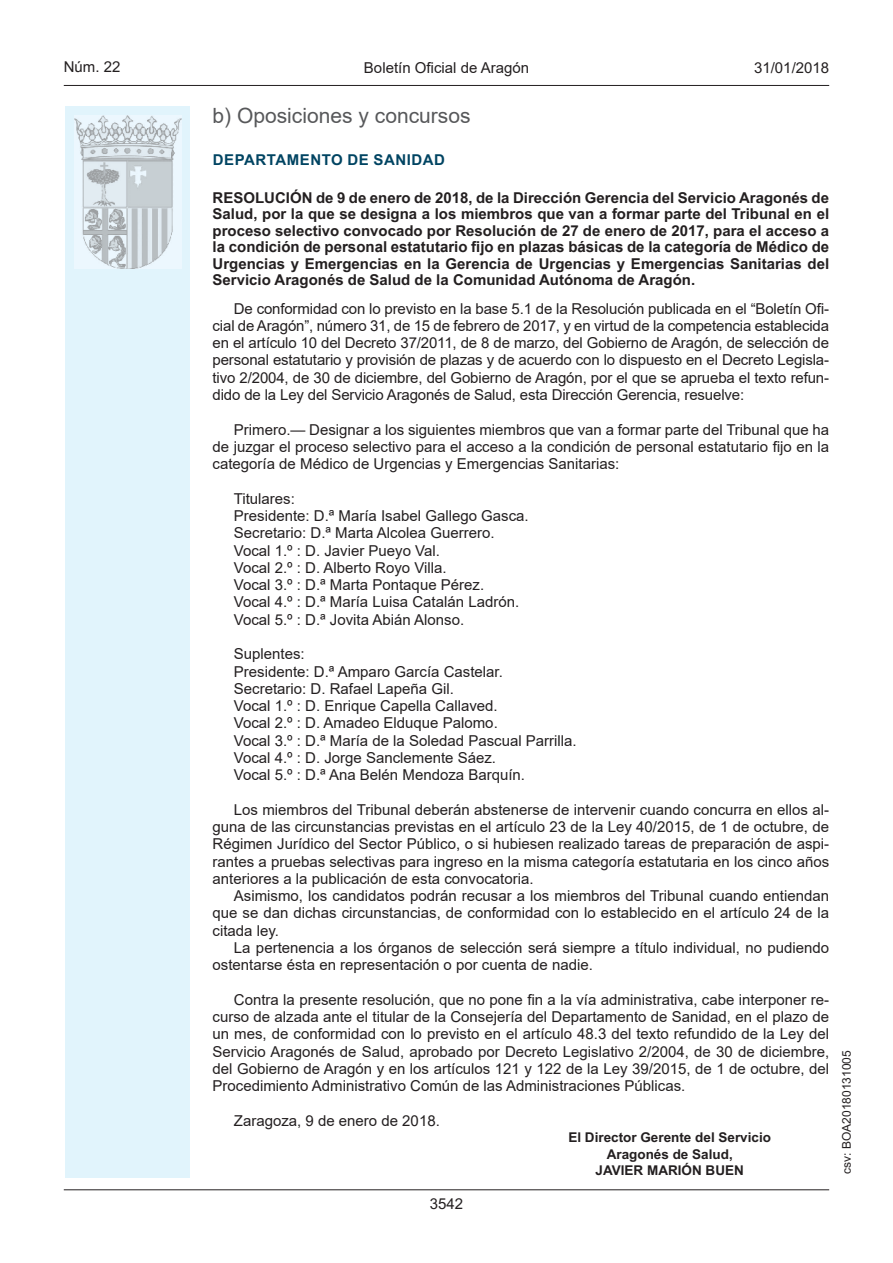
<style>
.page{position:relative;width:893px;height:1263px;background:#fff}
.page>*{position:absolute;margin:0;border:0;box-sizing:border-box;transform-origin:0 0}
.Sub_Seccion{font:21px "Arial";color:#57585a}
.inicio_de_parrafo{font:15px/17.2px "Arial";color:#231f20;text-align:justify}
.Titulo_text{font:15px/16.5px "Arial Bold MT2";color:#231f20;text-align:justify}
.estilo_head-c{font:15px "Arial";color:#231f20}
.emisor_text{font:15px "Arial Bold MT2";letter-spacing:.035em;color:#004462}
.estilo_head-d{font:15px "Arial MT2";color:#231f20}
.estilo_head-i{font:15px "Arial MT2";color:#231f20}
.numero_pagina{font:15px "Arial MT2";color:#231f20}
.firma_der{font:13.5px "Arial Bold MT2";color:#231f20}
.estilo_head-i-2{font:12px "Arial MT2";color:#231f20}
.s1{font-family:"Arial";font-weight:700}
</style>
<div class="page">
<div style="left:65px;top:106px;width:125px;height:1072px;background:#e1f4fc"></div>
<img style="left:75px;top:115px;width:106px;height:153px">
<hr style="left:64px;top:85px;width:765px;height:1px;background:#231f20">
<hr style="left:64px;top:1189px;width:765px;height:1px;background:#231f20">
<p class="estilo_head-i" style="left:64px;top:57px;width:58px">Núm. 22</p>
<p class="estilo_head-c" style="left:364px;top:57px;width:167px">Boletín Oficial de Aragón</p>
<p class="estilo_head-d" style="left:754px;top:57px;width:77px">31/01/2018</p>
<p class="Sub_Seccion" style="left:213px;top:101px;width:259px">b) Oposiciones y concursos</p>
<p class="emisor_text" style="left:213px;top:149px;width:234px">DEPARTAMENTO DE SANIDAD</p>
<p class="Titulo_text" style="left:213px;top:189px;width:618px">RESOLUCIÓN de 9 de enero de 2018, de la Dirección Gerencia del Servicio Aragonés de Salud, por la que se designa a los miembros que van a formar parte del Tribunal en el proceso selectivo convocado por Resolución de 27 de enero de 2017, para el acceso a <span class="s1">la condición de personal estatutario fijo en plazas básicas de la categoría de Médico de </span>Urgencias y Emergencias en la Gerencia de Urgencias y Emergencias Sanitarias del Servicio Aragonés de Salud de la Comunidad Autónoma de Aragón.</p>
<p class="inicio_de_parrafo" style="left:213px;top:300px;width:618px;text-indent:21px">De conformidad con lo previsto en la base 5.1 de la Resolución publicada en el “Boletín Ofi&shy;cial de Aragón”, número 31, de 15 de febrero de 2017, y en virtud de la competencia establecida en el artículo 10 del Decreto 37/2011, de 8 de marzo, del Gobierno de Aragón, de selección de personal estatutario y provisión de plazas y de acuerdo con lo dispuesto en el Decreto Legisla&shy;tivo 2/2004, de 30 de diciembre, del Gobierno de Aragón, por el que se aprueba el texto refun&shy;dido de la Ley del Servicio Aragonés de Salud, esta Dirección Gerencia, resuelve:</p>
<p class="inicio_de_parrafo" style="left:213px;top:421px;width:618px;text-indent:21px">Primero.— Designar a los siguientes miembros que van a formar parte del Tribunal que ha de juzgar el proceso selectivo para el acceso a la condición de personal estatutario fijo en la categoría de Médico de Urgencias y Emergencias Sanitarias:</p>
<p class="inicio_de_parrafo" style="left:234px;top:490px;width:63px">Titulares:</p>
<p class="inicio_de_parrafo" style="left:234px;top:507px;width:296px">Presidente: D.ª María Isabel Gallego Gasca.</p>
<p class="inicio_de_parrafo" style="left:234px;top:524px;width:262px">Secretario: D.ª Marta Alcolea Guerrero.</p>
<p class="inicio_de_parrafo" style="left:234px;top:542px;width:208px">Vocal 1.º : D. Javier Pueyo Val.</p>
<p class="inicio_de_parrafo" style="left:234px;top:559px;width:214px">Vocal 2.º : D. Alberto Royo Villa.</p>
<p class="inicio_de_parrafo" style="left:234px;top:576px;width:252px">Vocal 3.º : D.ª Marta Pontaque Pérez.</p>
<p class="inicio_de_parrafo" style="left:234px;top:593px;width:287px">Vocal 4.º : D.ª María Luisa Catalán Ladrón.</p>
<p class="inicio_de_parrafo" style="left:234px;top:611px;width:232px">Vocal 5.º : D.ª Jovita Abián Alonso.</p>
<p class="inicio_de_parrafo" style="left:234px;top:645px;width:72px">Suplentes:</p>
<p class="inicio_de_parrafo" style="left:234px;top:662px;width:271px">Presidente: D.ª Amparo García Castelar.</p>
<p class="inicio_de_parrafo" style="left:234px;top:680px;width:222px">Secretario: D. Rafael Lapeña Gil.</p>
<p class="inicio_de_parrafo" style="left:234px;top:697px;width:265px">Vocal 1.º : D. Enrique Capella Callaved.</p>
<p class="inicio_de_parrafo" style="left:234px;top:714px;width:265px">Vocal 2.º : D. Amadeo Elduque Palomo.</p>
<p class="inicio_de_parrafo" style="left:234px;top:732px;width:344px">Vocal 3.º : D.ª María de la Soledad Pascual Parrilla.</p>
<p class="inicio_de_parrafo" style="left:234px;top:749px;width:264px">Vocal 4.º : D. Jorge Sanclemente Sáez.</p>
<p class="inicio_de_parrafo" style="left:234px;top:766px;width:293px">Vocal 5.º : D.ª Ana Belén Mendoza Barquín.</p>
<p class="inicio_de_parrafo" style="left:213px;top:801px;width:618px;text-indent:21px">Los miembros del Tribunal deberán abstenerse de intervenir cuando concurra en ellos al&shy;guna de las circunstancias previstas en el artículo 23 de la Ley 40/2015, de 1 de octubre, de Régimen Jurídico del Sector Público, o si hubiesen realizado tareas de preparación de aspi&shy;rantes a pruebas selectivas para ingreso en la misma categoría estatutaria en los cinco años anteriores a la publicación de esta convocatoria.</p>
<p class="inicio_de_parrafo" style="left:213px;top:887px;width:618px;text-indent:21px">Asimismo, los candidatos podrán recusar a los miembros del Tribunal cuando entiendan que se dan dichas circunstancias, de conformidad con lo establecido en el artículo 24 de la citada ley.</p>
<p class="inicio_de_parrafo" style="left:213px;top:939px;width:618px;text-indent:21px">La pertenencia a los órganos de selección será siempre a título individual, no pudiendo ostentarse ésta en representación o por cuenta de nadie.</p>
<p class="inicio_de_parrafo" style="left:213px;top:991px;width:618px;text-indent:21px">Contra la presente resolución, que no pone fin a la vía administrativa, cabe interponer re&shy;curso de alzada ante el titular de la Consejería del Departamento de Sanidad, en el plazo de un mes, de conformidad con lo previsto en el artículo 48.3 del texto refundido de la Ley del Servicio Aragonés de Salud, aprobado por Decreto Legislativo 2/2004, de 30 de diciembre, del Gobierno de Aragón y en los artículos 121 y 122 de la Ley 39/2015, de 1 de octubre, del Procedimiento Administrativo Común de las Administraciones Públicas.</p>
<p class="inicio_de_parrafo" style="left:234px;top:1112px;width:207px">Zaragoza, 9 de enero de 2018.</p>
<p class="firma_der" style="left:568px;top:1128px;width:204px">El Director Gerente del Servicio</p>
<p class="firma_der" style="left:607px;top:1144px;width:128px">Aragonés de Salud,</p>
<p class="firma_der" style="left:596px;top:1161px;width:150px">JAVIER MARIÓN BUEN</p>
<p class="numero_pagina" style="left:430px;top:1193px;width:35px">3542</p>
<p class="estilo_head-i-2" style="left:838px;top:1174px;width:125px;rotate:-90deg">csv: BOA20180131005</p>
</div>
